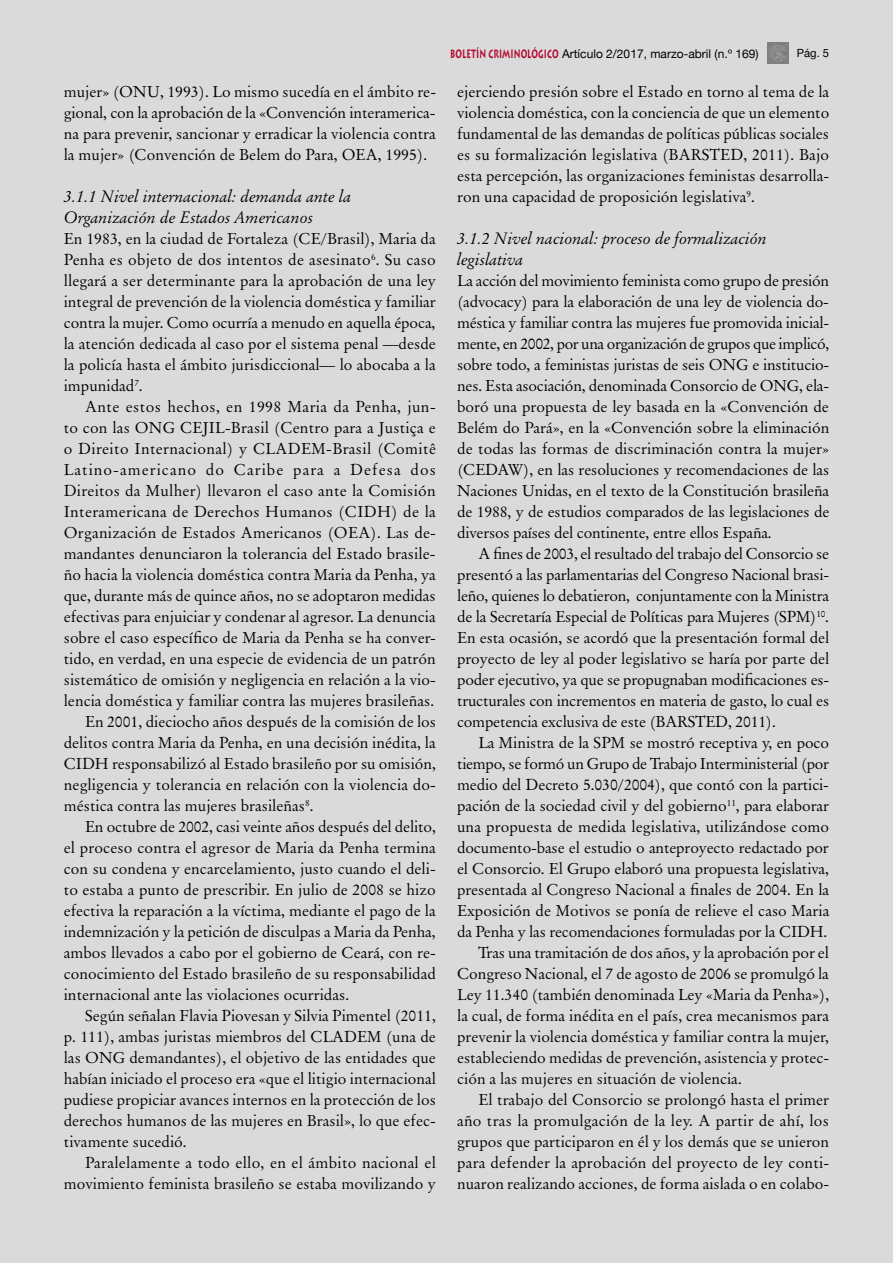
<style>
.page{position:relative;width:893px;height:1263px;background:#dadada}
.page>*{position:absolute;margin:0;border:0;box-sizing:border-box;transform-origin:0 0}
.t1{font:italic 16.5px/21px "Original Garamond BT";color:#000}
.t2{font:15.75px/21px "Original Garamond BT";color:#000;text-align:justify}
.t3{font:15.75px "Original Garamond BT";letter-spacing:.02em;color:#000}
.t4{font:15.75px "Original Garamond BT";letter-spacing:-.02em;color:#000}
.t5{font:15.75px "Original Garamond BT";letter-spacing:.025em;color:#000}
.t6{font:15.75px "Original Garamond BT";letter-spacing:.065em;color:#000}
.t7{font:12px "Helvetica Neue";color:#000}
.t8{font:11.25px "Helvetica Neue";color:#000}
.s1{font-family:"Lithos";font-weight:700;color:#b30931}
</style>
<div class="page">
<img style="left:767px;top:43px;width:21px;height:21px">
<p class="t2" style="left:64px;top:81px;width:374px">mujer» (ONU, 1993). Lo mismo sucedía en el ámbito re&shy;gional, con la aprobación de la «Convención interamerica&shy;na para prevenir, sancionar y erradicar la violencia contra la mujer» (Convención de Belem do Para, OEA, 1995).</p>
<p class="t1" style="left:64px;top:186px;width:289px">3.1.1 Nivel internacional: demanda ante la<br>Organización de Estados Americanos</p>
<p class="t2" style="left:64px;top:228px;width:374px">En 1983, en la ciudad de Fortaleza (CE/Brasil), Maria da Penha es objeto de dos intentos de asesinato<sup>6</sup>. Su caso llegará a ser determinante para la aprobación de una ley integral de prevención de la violencia doméstica y familiar contra la mujer. Como ocurría a menudo en aquella época, la atención dedicada al caso por el sistema penal —desde la policía hasta el ámbito jurisdiccional— lo abocaba a la impunidad<sup>7</sup>.</p>
<p class="t5" style="left:85px;top:397px;width:352px">Ante estos hechos, en 1998 Maria da Penha, jun-</p>
<p class="t2" style="left:64px;top:417px;width:373px">to con las ONG CEJIL-Brasil (Centro para a Justiça e</p>
<p class="t3" style="left:64px;top:439px;width:374px">o Direito Internacional) y CLADEM-Brasil (Comitê</p>
<p class="t6" style="left:64px;top:460px;width:374px">Latino-americano do Caribe para a Defesa dos</p>
<p class="t2" style="left:64px;top:480px;width:373px">Direitos da Mulher) llevaron el caso ante la Comisión</p>
<p class="t3" style="left:64px;top:502px;width:374px">Interamericana de Derechos Humanos (CIDH) de la</p>
<p class="t2" style="left:64px;top:522px;width:374px">Organización de Estados Americanos (OEA). Las de-</p>
<p class="t2" style="left:64px;top:543px;width:373px">mandantes denunciaron la tolerancia del Estado brasile-</p>
<p class="t2" style="left:64px;top:564px;width:374px">ño hacia la violencia doméstica contra Maria da Penha, ya</p>
<p class="t2" style="left:64px;top:585px;width:373px">que, durante más de quince años, no se adoptaron medidas</p>
<p class="t2" style="left:64px;top:606px;width:373px">efectivas para enjuiciar y condenar al agresor. La denuncia</p>
<p class="t2" style="left:64px;top:627px;width:374px">sobre el caso específico de Maria da Penha se ha conver-</p>
<p class="t2" style="left:64px;top:648px;width:374px">tido, en verdad, en una especie de evidencia de un patrón</p>
<p class="t2" style="left:64px;top:669px;width:374px">sistemático de omisión y negligencia en relación a la vio-</p>
<p class="t2" style="left:64px;top:690px;width:372px">lencia doméstica y familiar contra las mujeres brasileñas.</p>
<p class="t2" style="left:85px;top:711px;width:353px">En 2001, dieciocho años después de la comisión de los</p>
<p class="t2" style="left:64px;top:732px;width:374px">delitos contra Maria da Penha, en una decisión inédita, la</p>
<p class="t2" style="left:64px;top:753px;width:374px">CIDH responsabilizó al Estado brasileño por su omisión,</p>
<p class="t2" style="left:64px;top:774px;width:374px">negligencia y tolerancia en relación con la violencia do-</p>
<p class="t2" style="left:64px;top:795px;width:251px">méstica contra las mujeres brasileñas<sup>8</sup>.</p>
<p class="t2" style="left:85px;top:816px;width:352px">En octubre de 2002, casi veinte años después del delito,</p>
<p class="t2" style="left:64px;top:837px;width:374px">el proceso contra el agresor de Maria da Penha termina</p>
<p class="t2" style="left:64px;top:858px;width:373px">con su condena y encarcelamiento, justo cuando el deli-</p>
<p class="t2" style="left:64px;top:879px;width:373px">to estaba a punto de prescribir. En julio de 2008 se hizo</p>
<p class="t2" style="left:64px;top:900px;width:374px">efectiva la reparación a la víctima, mediante el pago de la</p>
<p class="t2" style="left:64px;top:921px;width:373px">indemnización y la petición de disculpas a Maria da Penha,</p>
<p class="t2" style="left:64px;top:942px;width:374px">ambos llevados a cabo por el gobierno de Ceará, con re-</p>
<p class="t2" style="left:64px;top:963px;width:374px">conocimiento del Estado brasileño de su responsabilidad</p>
<p class="t2" style="left:64px;top:984px;width:287px">internacional ante las violaciones ocurridas.</p>
<p class="t2" style="left:85px;top:1005px;width:352px">Según señalan Flavia Piovesan y Silvia Pimentel (2011,</p>
<p class="t2" style="left:64px;top:1026px;width:374px">p. 111), ambas juristas miembros del CLADEM (una de</p>
<p class="t2" style="left:64px;top:1047px;width:374px">las ONG demandantes), el objetivo de las entidades que</p>
<p class="t2" style="left:64px;top:1068px;width:374px">habían iniciado el proceso era «que el litigio internacional</p>
<p class="t2" style="left:64px;top:1089px;width:374px">pudiese propiciar avances internos en la protección de los</p>
<p class="t2" style="left:64px;top:1110px;width:374px">derechos humanos de las mujeres en Brasil», lo que efec-</p>
<p class="t2" style="left:64px;top:1131px;width:125px">tivamente sucedió.</p>
<p class="t2" style="left:85px;top:1152px;width:352px">Paralelamente a todo ello, en el ámbito nacional el</p>
<p class="t2" style="left:64px;top:1173px;width:374px">movimiento feminista brasileño se estaba movilizando y</p>
<p class="t7" style="left:450px;top:46px;width:310px"><span class="s1">BOLETÍN CRIMINOLÓGICO</span> Artículo 2/2017, marzo-abril (n.º 169)</p>
<p class="t8" style="left:797px;top:47px;width:34px">Pág. 5</p>
<p class="t2" style="left:457px;top:81px;width:374px">ejerciendo presión sobre el Estado en torno al tema de la violencia doméstica, con la conciencia de que un elemento fundamental de las demandas de políticas públicas sociales es su formalización legislativa (BARSTED, 2011). Bajo esta percepción, las organizaciones feministas desarrolla&shy;ron una capacidad de proposición legislativa<sup>9</sup>.</p>
<p class="t1" style="left:457px;top:228px;width:312px">3.1.2 Nivel nacional: proceso de formalización legislativa</p>
<p class="t2" style="left:457px;top:270px;width:374px">La acción del movimiento feminista como grupo de presión (advocacy) para la elaboración de una ley de violencia do&shy;méstica y familiar contra las mujeres fue promovida inicial&shy;mente, en 2002, por una organización de grupos que implicó, sobre todo, a feministas juristas de seis ONG e institucio&shy;nes. Esta asociación, denominada Consorcio de ONG, ela&shy;boró una propuesta de ley basada en la «Convención de Belém do Pará», en la «Convención sobre la eliminación de todas las formas de discriminación contra la mujer» (CEDAW), en las resoluciones y recomendaciones de las Naciones Unidas, en el texto de la Constitución brasileña de 1988, y de estudios comparados de las legislaciones de diversos países del continente, entre ellos España.</p>
<p class="t2" style="left:457px;top:543px;width:374px;text-indent:21px">A fines de 2003, el resultado del trabajo del Consorcio se presentó a las parlamentarias del Congreso Nacional brasi&shy;leño, quienes lo debatieron, conjuntamente con la Ministra de la Secretaría Especial de Políticas para Mujeres (SPM)<sup>10</sup>.<br>En esta ocasión, se acordó que la presentación formal del proyecto de ley al poder legislativo se haría por parte del poder ejecutivo, ya que se propugnaban modificaciones es&shy;tructurales con incrementos en materia de gasto, lo cual es competencia exclusiva de este (BARSTED, 2011).</p>
<p class="t2" style="left:478px;top:732px;width:352px">La Ministra de la SPM se mostró receptiva y, en poco</p>
<p class="t4" style="left:457px;top:754px;width:373px">tiempo, se formó un Grupo de Trabajo Interministerial (por</p>
<p class="t2" style="left:457px;top:774px;width:373px">medio del Decreto 5.030/2004), que contó con la partici-</p>
<p class="t2" style="left:457px;top:795px;width:374px">pación de la sociedad civil y del gobierno<sup>11</sup>, para elaborar</p>
<p class="t2" style="left:457px;top:816px;width:373px">una propuesta de medida legislativa, utilizándose como</p>
<p class="t2" style="left:457px;top:837px;width:373px">documento-base el estudio o anteproyecto redactado por</p>
<p class="t2" style="left:457px;top:858px;width:373px">el Consorcio. El Grupo elaboró una propuesta legislativa,</p>
<p class="t2" style="left:457px;top:879px;width:374px">presentada al Congreso Nacional a finales de 2004. En la</p>
<p class="t2" style="left:457px;top:900px;width:374px">Exposición de Motivos se ponía de relieve el caso Maria</p>
<p class="t2" style="left:457px;top:921px;width:372px">da Penha y las recomendaciones formuladas por la CIDH.</p>
<p class="t2" style="left:478px;top:942px;width:352px">Tras una tramitación de dos años, y la aprobación por el</p>
<p class="t2" style="left:457px;top:963px;width:373px">Congreso Nacional, el 7 de agosto de 2006 se promulgó la</p>
<p class="t2" style="left:457px;top:984px;width:374px">Ley 11.340 (también denominada Ley «Maria da Penha»),</p>
<p class="t2" style="left:457px;top:1005px;width:373px">la cual, de forma inédita en el país, crea mecanismos para</p>
<p class="t2" style="left:457px;top:1026px;width:374px">prevenir la violencia doméstica y familiar contra la mujer,</p>
<p class="t2" style="left:457px;top:1047px;width:374px">estableciendo medidas de prevención, asistencia y protec-</p>
<p class="t2" style="left:457px;top:1068px;width:286px">ción a las mujeres en situación de violencia.</p>
<p class="t2" style="left:478px;top:1089px;width:352px">El trabajo del Consorcio se prolongó hasta el primer</p>
<p class="t2" style="left:457px;top:1110px;width:373px">año tras la promulgación de la ley. A partir de ahí, los</p>
<p class="t2" style="left:457px;top:1131px;width:374px">grupos que participaron en él y los demás que se unieron</p>
<p class="t2" style="left:457px;top:1152px;width:374px">para defender la aprobación del proyecto de ley conti-</p>
<p class="t2" style="left:457px;top:1173px;width:374px">nuaron realizando acciones, de forma aislada o en colabo-</p>
</div>
